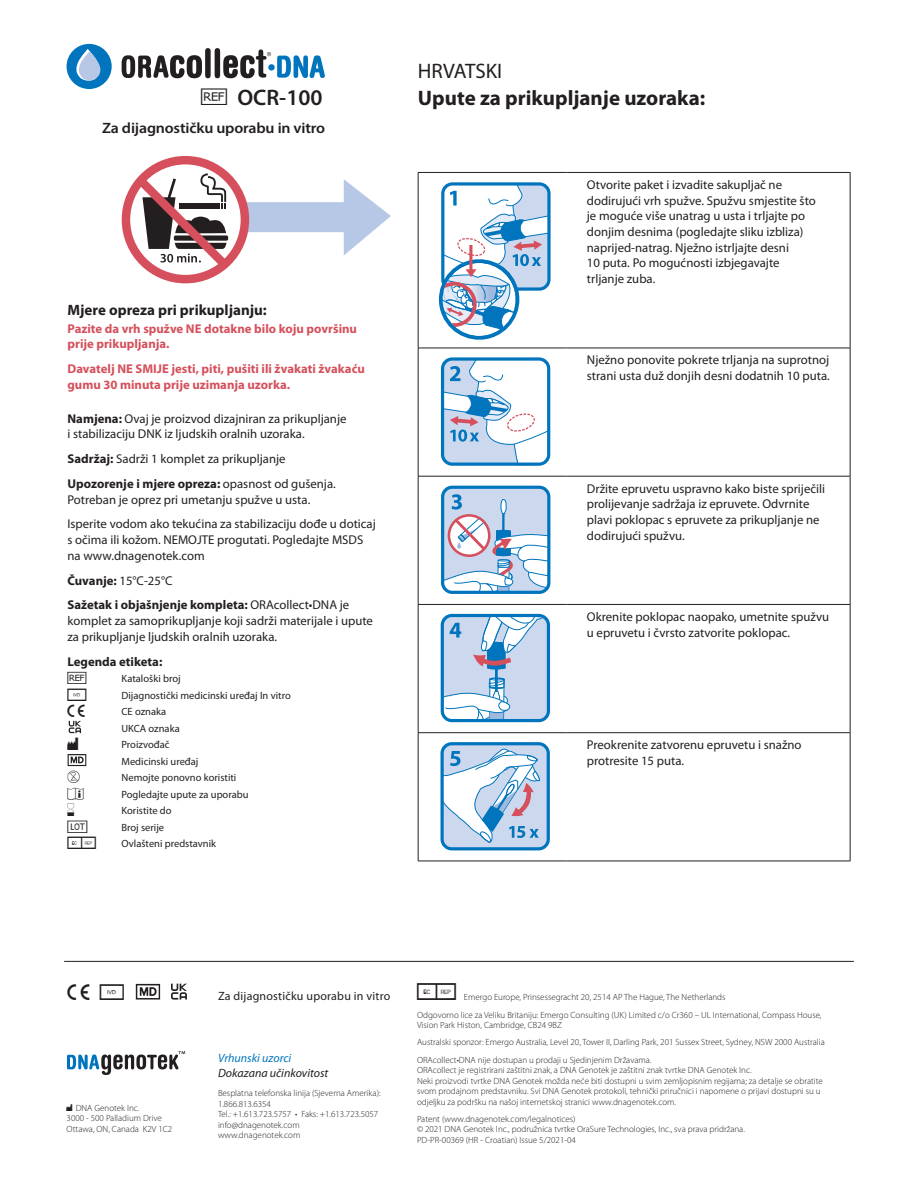
<style>
.page{position:relative;width:918px;height:1188px;background:#fff}
.page>*{position:absolute;margin:0;border:0;box-sizing:border-box;transform-origin:0 0}
.t1{font:600 22.5px "Myriad Pro";color:#231f20}
.t2{font:22.5px "MDD EN980";color:#231f20}
.t3{font:700 21px "Myriad Pro";color:#231f20}
.t4{font:21px "Myriad Pro";color:#231f20}
.t5{font:21px "MDD EN980";color:#231f20}
.t6{font:16.5px "MDD EN980";color:#231f20}
.t7{font:600 15px "Myriad Pro";letter-spacing:-.01em;color:#231f20;scale:1.06 1}
.t8{font:700 15px "Myriad Pro";color:#231f20}
.t9{font:12.75px/15.8px "Myriad Pro";color:#231f20}
.t10{font:700 12.75px/15.8px "Myriad Pro";color:#d5505c}
.t11{font:700 12.75px/24.8px "Myriad Pro";color:#231f20}
.t12{font:12px "Myriad Pro";letter-spacing:.02em;color:#231f20}
.t13{font:italic 12px "Myriad Pro";color:#231f20}
.t14{font:italic 12px "Myriad Pro";color:#0075bd}
.t15{font:10.5px/16.5px "Myriad Pro";color:#231f20}
.t16{font:300 9px/10.5px "Myriad Pro";color:#231f20}
.s1{font-family:"MDD EN980";font-weight:400}
.s2{font-weight:700}
.s3{font-weight:400}
.s4{font-family:"MDD EN980";font-size:16.5px}
</style>
<div class="page">
<svg style="left:67px;top:44px;width:45px;height:45px"></svg>
<div style="left:268px;top:64px;width:7px;height:7px;background:#0075bd;border-radius:50%"></div>
<svg style="left:277px;top:55px;width:48px;height:23px"></svg>
<svg style="left:122px;top:48px;width:149px;height:30px"></svg>
<svg style="left:67px;top:1051px;width:118px;height:24px"></svg>
<svg style="left:171px;top:984px;width:16px;height:16px"></svg>
<svg style="left:136px;top:984px;width:24px;height:16px"></svg>
<hr style="left:64px;top:961px;width:790px;height:1px;background:#231f20">
<svg style="left:69px;top:721px;width:12px;height:12px"></svg>
<svg style="left:68px;top:754px;width:18px;height:12px"></svg>
<div style="left:122px;top:156px;width:127px;height:127px;border:8px solid #d5505c;border-radius:50%"></div>
<svg style="left:129px;top:168px;width:262px;height:109px"></svg>
<hr style="left:418px;top:172px;width:149px;height:1px;background:#231f20">
<hr style="left:418px;top:173px;width:1px;height:175px;background:#231f20">
<hr style="left:567px;top:172px;width:283px;height:1px;background:#231f20">
<hr style="left:850px;top:173px;width:1px;height:175px;background:#231f20">
<hr style="left:418px;top:348px;width:149px;height:1px;background:#231f20">
<hr style="left:418px;top:348px;width:1px;height:128px;background:#231f20">
<hr style="left:567px;top:348px;width:283px;height:1px;background:#231f20">
<hr style="left:850px;top:348px;width:1px;height:128px;background:#231f20">
<hr style="left:418px;top:476px;width:149px;height:1px;background:#231f20">
<hr style="left:418px;top:476px;width:1px;height:128px;background:#231f20">
<hr style="left:567px;top:476px;width:283px;height:1px;background:#231f20">
<hr style="left:850px;top:476px;width:1px;height:128px;background:#231f20">
<hr style="left:418px;top:604px;width:149px;height:1px;background:#231f20">
<hr style="left:418px;top:605px;width:1px;height:128px;background:#231f20">
<hr style="left:567px;top:604px;width:283px;height:1px;background:#231f20">
<hr style="left:850px;top:605px;width:1px;height:128px;background:#231f20">
<hr style="left:418px;top:732px;width:149px;height:1px;background:#231f20">
<hr style="left:418px;top:733px;width:1px;height:128px;background:#231f20">
<hr style="left:567px;top:732px;width:283px;height:1px;background:#231f20">
<hr style="left:850px;top:733px;width:1px;height:128px;background:#231f20">
<hr style="left:418px;top:861px;width:149px;height:1px;background:#231f20">
<hr style="left:567px;top:861px;width:283px;height:1px;background:#231f20">
<svg style="left:439px;top:183px;width:111px;height:157px"></svg>
<svg style="left:442px;top:358px;width:108px;height:108px"></svg>
<div style="left:442px;top:487px;width:107px;height:105px;background:#ccd8ee;border-radius:10px"></div>
<div style="left:441px;top:486px;width:109px;height:108px;border:3px solid #0075bd;border-radius:10px"></div>
<svg style="left:442px;top:494px;width:108px;height:100px"></svg>
<div style="left:441px;top:614px;width:109px;height:108px;border:3px solid #0075bd;border-radius:10px"></div>
<svg style="left:441px;top:614px;width:103px;height:107px"></svg>
<div style="left:442px;top:744px;width:106px;height:105px;background:#ccd8ee;border-radius:10px"></div>
<div style="left:441px;top:742px;width:109px;height:108px;border:3px solid #0075bd;border-radius:10px"></div>
<svg style="left:441px;top:747px;width:99px;height:96px"></svg>
<h1 class="t1" style="left:201px;top:83px;width:123px"><span class="s1">h</span> OCR-100</h1>
<h3 class="t7" style="left:102px;top:119px;width:212px">Za dijagnostičku uporabu in vitro</h3>
<h3 class="t8" style="left:68px;top:300px;width:201px">Mjere opreza pri prikupljanju:</h3>
<h3 class="t10" style="left:68px;top:320px;width:291px">Pazite da vrh spužve NE dotakne bilo koju površinu prije prikupljanja.</h3>
<h3 class="t10" style="left:68px;top:361px;width:299px">Davatelj NE SMIJE jesti, piti, pušiti ili žvakati žvakaću gumu 30 minuta prije uzimanja uzorka.</h3>
<h3 class="t9" style="left:68px;top:410px;width:281px"><span class="s2">Namjena:</span> Ovaj je proizvod dizajniran za prikupljanje i stabilizaciju DNK iz ljudskih oralnih uzoraka.</h3>
<h3 class="t9" style="left:68px;top:446px;width:270px;line-height:24.8px"><span class="s2">Sadržaj:</span> Sadrži 1 komplet za prikupljanje<br><span class="s2">Upozorenje i mjere opreza:</span> opasnost od gušenja.</h3>
<h3 class="t9" style="left:68px;top:487px;width:310px;line-height:24.8px">Potreban je oprez pri umetanju spužve u usta.<br>Isperite vodom ako tekućina za stabilizaciju dođe u doticaj</h3>
<h3 class="t9" style="left:68px;top:532px;width:297px">s očima ili kožom. NEMOJTE progutati. Pogledajte MSDS na www.dnagenotek.com</h3>
<h3 class="t11" style="left:68px;top:568px;width:283px">Čuvanje: <span class="s3">15°C-25°C<br></span>Sažetak i objašnjenje kompleta: <span class="s3">ORAcollect•DNA je</span></h3>
<h3 class="t9" style="left:68px;top:613px;width:307px">komplet za samoprikupljanje koji sadrži materijale i upute za prikupljanje ljudskih oralnih uzoraka.</h3>
<h3 class="t11" style="left:68px;top:649px;width:96px">Legenda etiketa:</h3>
<h3 class="t6" style="left:68px;top:672px;width:25px">h</h3>
<p class="t15" style="left:122px;top:670px;width:61px">Kataloški broj</p>
<h3 class="t6" style="left:68px;top:688px;width:25px">V</h3>
<p class="t15" style="left:122px;top:687px;width:171px">Dijagnostički medicinski uređaj In vitro</p>
<h3 class="t6" style="left:68px;top:705px;width:23px">C</h3>
<p class="t15" style="left:122px;top:703px;width:60px">CE oznaka<br>UKCA oznaka</p>
<h3 class="t6" style="left:68px;top:738px;width:14px">M</h3>
<p class="t15" style="left:122px;top:736px;width:78px">Proizvođač<br>Medicinski uređaj</p>
<h3 class="t6" style="left:68px;top:771px;width:14px">D</h3>
<p class="t15" style="left:122px;top:769px;width:116px">Nemojte ponovno koristiti</p>
<h3 class="t6" style="left:68px;top:787px;width:21px">i</h3>
<p class="t15" style="left:122px;top:786px;width:129px">Pogledajte upute za uporabu</p>
<h3 class="t6" style="left:68px;top:804px;width:10px">H</h3>
<p class="t15" style="left:122px;top:802px;width:52px">Koristite do</p>
<h3 class="t6" style="left:68px;top:820px;width:26px">g</h3>
<p class="t15" style="left:68px;top:819px;width:150px;text-align:center">Broj serije<br><span class="s4">P</span> Ovlašteni predstavnik</p>
<h2 class="t4" style="left:418px;top:58px;width:86px">HRVATSKI</h2>
<h2 class="t3" style="left:418px;top:85px;width:289px">Upute za prikupljanje uzoraka:</h2>
<p class="t9" style="left:587px;top:176px;width:230px">Otvorite paket i izvadite sakupljač ne dodirujući vrh spužve. Spužvu smjestite što je moguće više unatrag u usta i trljajte po donjim desnima (pogledajte sliku izbliza) naprijed-natrag. Nježno istrljajte desni<br>10 puta. Po mogućnosti izbjegavajte trljanje zuba.</p>
<h3 class="t9" style="left:587px;top:352px;width:244px">Nježno ponovite pokrete trljanja na suprotnoj strani usta duž donjih desni dodatnih 10 puta.</h3>
<h3 class="t9" style="left:587px;top:480px;width:240px">Držite epruvetu uspravno kako biste spriječili prolijevanje sadržaja iz epruvete. Odvrnite plavi poklopac s epruvete za prikupljanje ne dodirujući spužvu.</h3>
<h3 class="t9" style="left:587px;top:608px;width:244px">Okrenite poklopac naopako, umetnite spužvu u epruvetu i čvrsto zatvorite poklopac.</h3>
<h3 class="t9" style="left:587px;top:737px;width:216px">Preokrenite zatvorenu epruvetu i snažno protresite 15 puta.</h3>
<h2 class="t5" style="left:68px;top:984px;width:63px">CV</h2>
<h3 class="t12" style="left:218px;top:989px;width:174px">Za dijagnostičku uporabu in vitro</h3>
<p class="t16" style="left:67px;top:1102px;width:107px"><span class="s1">M</span> DNA Genotek Inc.<br>3000 - 500 Palladium Drive<br>Ottawa, ON, Canada K2V 1C2</p>
<h3 class="t14" style="left:218px;top:1051px;width:75px">Vrhunski uzorci</h3>
<h3 class="t13" style="left:218px;top:1065px;width:112px">Dokazana učinkovitost</h3>
<p class="t16" style="left:218px;top:1088px;width:164px">Besplatna telefonska linija (Sjeverna Amerika):<br>1.866.813.6354<br>Tel.: +1.613.723.5757 • Faks: +1.613.723.5057 info@dnagenotek.com www.dnagenotek.com</p>
<h1 class="t2" style="left:417px;top:983px;width:48px">P</h1>
<p class="t16" style="left:417px;top:989px;width:406px;line-height:17.2px;text-indent:47px">Emergo Europe, Prinsessegracht 20, 2514 AP The Hague, The Netherlands<br>Odgovorno lice za Veliku Britaniju: Emergo Consulting (UK) Limited c/o Cr360 – UL International, Compass House,</p>
<p class="t16" style="left:417px;top:1016px;width:409px;line-height:17.2px">Vision Park Histon, Cambridge, CB24 9BZ<br>Australski sponzor: Emergo Australia, Level 20, Tower II, Darling Park, 201 Sussex Street, Sydney, NSW 2000 Australia<br>ORAcollect•DNA nije dostupan u prodaji u Sjedinjenim Državama.</p>
<p class="t16" style="left:417px;top:1065px;width:407px">ORAcollect je registrirani zaštitni znak, a DNA Genotek je zaštitni znak tvrtke DNA Genotek Inc.<br>Neki proizvodi tvrtke DNA Genotek možda neće biti dostupni u svim zemljopisnim regijama; za detalje se obratite svom prodajnom predstavniku. Svi DNA Genotek protokoli, tehnički priručnici i napomene o prijavi dostupni su u odjeljku za podršku na našoj internetskoj stranici www.dnagenotek.com.</p>
<p class="t16" style="left:417px;top:1114px;width:329px">Patent (www.dnagenotek.com/legalnotices)<br>© 2021 DNA Genotek Inc., podružnica tvrtke OraSure Technologies, Inc., sva prava pridržana.<br>PD-PR-00369 (HR - Croatian) Issue 5/2021-04</p>
</div>
